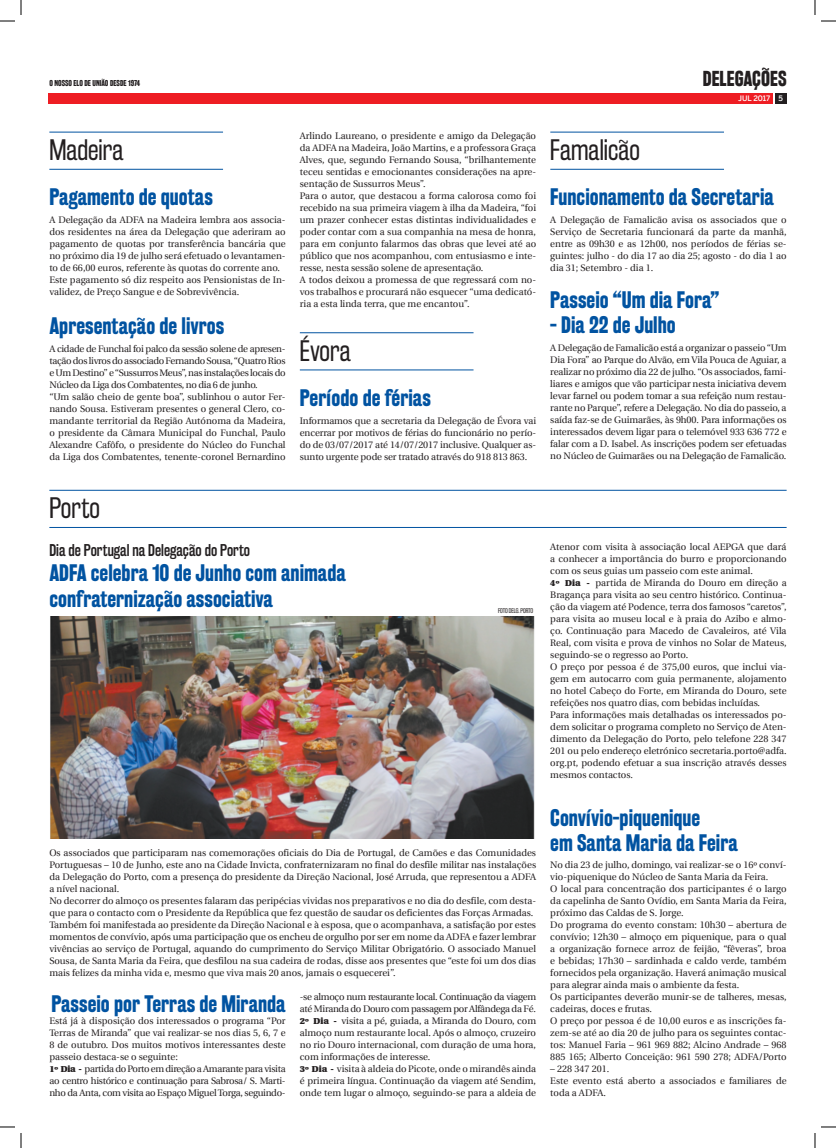
<style>
.page{position:relative;width:836px;height:1148px;background:#fff}
.page>*{position:absolute;margin:0;border:0;box-sizing:border-box;transform-origin:0 0}
.t1{font:26px "Rakesly Bk";color:#231f20}
.t2{font:700 21px/25.2px "Rakesly Rg";color:#0153a1}
.t3{font:700 19px "Rakesly Rg";letter-spacing:.005em;color:#231f20}
.t4{font:15px "Rakesly Rg";color:#231f20}
.t5{font:9.5px/12px "Utopia";color:#231f20;text-align:justify}
.t6{font:9.5px/12px "Utopia";letter-spacing:-.03em;color:#231f20}
.t7{font:700 7.5px "Rakesly Rg";color:#231f20}
.t8{font:500 7.5px "Benton Sans";color:#fff}
.N_titgrandecenttrais{font:6px "Rakesly Bk";letter-spacing:-.015em;color:#231f20}
.s1{font-weight:700}
</style>
<div class="page">
<div style="left:49px;top:93px;width:724px;height:10px;background:#ee1d23"></div>
<div style="left:775px;top:93px;width:11px;height:10px;background:#231f20"></div>
<hr style="left:49px;top:132px;width:174px;height:1px;background:#0153a1">
<hr style="left:49px;top:169px;width:174px;height:1px;background:#0153a1">
<hr style="left:300px;top:332px;width:173px;height:1px;background:#0153a1">
<hr style="left:300px;top:369px;width:173px;height:1px;background:#0153a1">
<hr style="left:550px;top:132px;width:174px;height:1px;background:#0153a1">
<hr style="left:550px;top:169px;width:174px;height:1px;background:#0153a1">
<hr style="left:49px;top:490px;width:737px;height:1px;background:#0153a1">
<hr style="left:49px;top:527px;width:737px;height:1px;background:#0153a1">
<img style="left:50px;top:616px;width:485px;height:222px">
<svg style="left:0;top:1126px;width:15px;height:1px"></svg>
<svg style="left:821px;top:1126px;width:15px;height:1px"></svg>
<svg style="left:0;top:0;width:22px;height:22px"></svg>
<svg style="left:20px;top:1133px;width:2px;height:15px"></svg>
<svg style="left:814px;top:0;width:22px;height:22px"></svg>
<svg style="left:814px;top:1133px;width:2px;height:15px"></svg>
<p class="t7" style="left:49px;top:79px;width:92px">O NOSSO ELO DE UNIÃO DESDE 1974</p>
<h3 class="t3" style="left:702px;top:67px;width:85px">DELEGAÇÕES</h3>
<p class="t1" style="left:49px;top:134px;width:76px">Madeira</p>
<p class="t2" style="left:49px;top:185px;width:165px">Pagamento de quotas</p>
<p class="t5" style="left:49px;top:214px;width:238px">A Delegação da ADFA na Madeira lembra aos associa&shy;dos residentes na área da Delegação que aderiram ao pagamento de quotas por transferência bancária que no próximo dia 19 de julho será efetuado o levantamen&shy;to de 66,00 euros, referente às quotas do corrente ano.</p>
<p class="t5" style="left:49px;top:274px;width:238px">Este pagamento só diz respeito aos Pensionistas de In&shy;validez, de Preço Sangue e de Sobrevivência.</p>
<p class="t2" style="left:49px;top:313px;width:176px">Apresentação de livros</p>
<p class="t5" style="left:49px;top:342px;width:238px">A cidade de Funchal foi palco da sessão solene de apresen&shy;tação dos livros do associado Fernando Sousa, “Quatro Rios e Um Destino” e “Sussurros Meus”, nas instalações locais do Núcleo da Liga dos Combatentes, no dia 6 de junho.</p>
<p class="t5" style="left:49px;top:390px;width:238px">“Um salão cheio de gente boa”, sublinhou o autor Fer&shy;nando Sousa. Estiveram presentes o general Clero, co&shy;mandante territorial da Região Autónoma da Madeira, o presidente da Câmara Municipal do Funchal, Paulo Alexandre Cafôfo, o presidente do Núcleo do Funchal da Liga dos Combatentes, tenente-coronel Bernardino</p>
<p class="t5" style="left:300px;top:130px;width:238px">Arlindo Laureano, o presidente e amigo da Delegação da ADFA na Madeira, João Martins, e a professora Graça Alves, que, segundo Fernando Sousa, “brilhantemente teceu sentidas e emocionantes considerações na apre&shy;sentação de Sussurros Meus”.</p>
<p class="t5" style="left:300px;top:190px;width:238px">Para o autor, que destacou a forma calorosa como foi recebido na sua primeira viagem à ilha da Madeira, “foi um prazer conhecer estas distintas individualidades e poder contar com a sua companhia na mesa de honra, para em conjunto falarmos das obras que levei até ao público que nos acompanhou, com entusiasmo e inte&shy;resse, nesta sessão solene de apresentação.</p>
<p class="t5" style="left:300px;top:274px;width:238px">A todos deixou a promessa de que regressará com no&shy;vos trabalhos e procurará não esquecer “uma dedicató&shy;ria a esta linda terra, que me encantou”.</p>
<p class="t1" style="left:300px;top:335px;width:53px">Évora</p>
<p class="t2" style="left:300px;top:385px;width:133px">Período de férias</p>
<p class="t5" style="left:300px;top:414px;width:238px">Informamos que a secretaria da Delegação de Évora vai encerrar por motivos de férias do funcionário no perío&shy;do de 03/07/2017 até 14/07/2017 inclusive. Qualquer as&shy;sunto urgente pode ser tratado através do 918 813 863.</p>
<p class="t8" style="left:738px;top:94px;width:34px">JUL 2017</p>
<p class="t8" style="left:778px;top:94px;width:6px">5</p>
<p class="t1" style="left:550px;top:134px;width:91px">Famalicão</p>
<p class="t2" style="left:550px;top:185px;width:225px">Funcionamento da Secretaria</p>
<p class="t5" style="left:550px;top:214px;width:238px">A Delegação de Famalicão avisa os associados que o Serviço de Secretaria funcionará da parte da manhã, entre as 09h30 e as 12h00, nos períodos de férias se&shy;guintes: julho - do dia 17 ao dia 25; agosto - do dia 1 ao dia 31; Setembro - dia 1.</p>
<p class="t2" style="left:550px;top:287px;width:170px">Passeio “Um dia Fora”</p>
<p class="t2" style="left:550px;top:313px;width:127px">- Dia 22 de Julho</p>
<p class="t5" style="left:550px;top:342px;width:238px">A Delegação de Famalicão está a organizar o passeio “Um Dia Fora” ao Parque do Alvão, em Vila Pouca de Aguiar, a realizar no próximo dia 22 de julho. “Os associados, fami&shy;liares e amigos que vão participar nesta iniciativa devem levar farnel ou podem tomar a sua refeição num restau&shy;rante no Parque”, refere a Delegação. No dia do passeio, a saída faz-se de Guimarães, às 9h00. Para informações os interessados devem ligar para o telemóvel 933 636 772 e falar com a D. Isabel. As inscrições podem ser efetuadas no Núcleo de Guimarães ou na Delegação de Famalicão.</p>
<p class="t1" style="left:49px;top:492px;width:52px">Porto</p>
<p class="t4" style="left:49px;top:541px;width:202px">Dia de Portugal na Delegação do Porto</p>
<p class="t2" style="left:49px;top:560px;width:298px">ADFA celebra 10 de Junho com animada confraternização associativa</p>
<p class="N_titgrandecenttrais" style="left:498px;top:607px;width:37px">FOTO DELG. PORTO</p>
<p class="t5" style="left:49px;top:846px;width:488px">Os associados que participaram nas comemorações oficiais do Dia de Portugal, de Camões e das Comunidades Portuguesas – 10 de Junho, este ano na Cidade Invicta, confraternizaram no final do desfile militar nas instalações da Delegação do Porto, com a presença do presidente da Direção Nacional, José Arruda, que representou a ADFA a nível nacional.</p>
<p class="t5" style="left:49px;top:894px;width:488px">No decorrer do almoço os presentes falaram das peripécias vividas nos preparativos e no dia do desfile, com desta&shy;que para o contacto com o Presidente da República que fez questão de saudar os deficientes das Forças Armadas.</p>
<p class="t5" style="left:49px;top:918px;width:488px">Também foi manifestada ao presidente da Direção Nacional e à esposa, que o acompanhava, a satisfação por estes momentos de convívio, após uma participação que os encheu de orgulho por ser em nome da ADFA e fazer lembrar vivências ao serviço de Portugal, aquando do cumprimento do Serviço Militar Obrigatório. O associado Manuel Sousa, de Santa Maria da Feira, que desfilou na sua cadeira de rodas, disse aos presentes que “este foi um dos dias mais felizes da minha vida e, mesmo que viva mais 20 anos, jamais o esquecerei”.</p>
<p class="t2" style="left:51px;top:991px;width:236px">Passeio por Terras de Miranda</p>
<p class="t5" style="left:49px;top:1014px;width:238px">Está já à disposição dos interessados o programa “Por Terras de Miranda” que vai realizar-se nos dias 5, 6, 7 e 8 de outubro. Dos muitos motivos interessantes deste passeio destaca-se o seguinte:</p>
<p class="t5" style="left:49px;top:1062px;width:238px"><span class="s1">1º Dia -</span> partida do Porto em direção a Amarante para visita ao centro histórico e continuação para Sabrosa/ S. Marti&shy;nho da Anta, com visita ao Espaço Miguel Torga, seguindo-</p>
<p class="t6" style="left:300px;top:990px;width:238px">-se almoço num restaurante local. Continuação da viagem até Miranda do Douro com passagem por Alfândega da Fé.</p>
<p class="t5" style="left:300px;top:1014px;width:238px"><span class="s1">2º Dia -</span> visita a pé, guiada, a Miranda do Douro, com almoço num restaurante local. Após o almoço, cruzeiro no rio Douro internacional, com duração de uma hora, com informações de interesse.</p>
<p class="t5" style="left:300px;top:1062px;width:238px"><span class="s1">3º Dia -</span> visita à aldeia do Picote, onde o mirandês ainda é primeira língua. Continuação da viagem até Sendim, onde tem lugar o almoço, seguindo-se para a aldeia de</p>
<p class="t5" style="left:550px;top:541px;width:238px">Atenor com visita à associação local AEPGA que dará a conhecer a importância do burro e proporcionando com os seus guias um passeio com este animal.</p>
<p class="t5" style="left:550px;top:577px;width:238px"><span class="s1">4º Dia -</span> partida de Miranda do Douro em direção a Bragança para visita ao seu centro histórico. Continua&shy;ção da viagem até Podence, terra dos famosos “caretos”, para visita ao museu local e à praia do Azibo e almo&shy;ço. Continuação para Macedo de Cavaleiros, até Vila Real, com visita e prova de vinhos no Solar de Mateus, seguindo-se o regresso ao Porto.</p>
<p class="t5" style="left:550px;top:661px;width:238px">O preço por pessoa é de 375,00 euros, que inclui via&shy;gem em autocarro com guia permanente, alojamento no hotel Cabeço do Forte, em Miranda do Douro, sete refeições nos quatro dias, com bebidas incluídas.</p>
<p class="t5" style="left:550px;top:709px;width:238px">Para informações mais detalhadas os interessados po&shy;dem solicitar o programa completo no Serviço de Aten&shy;dimento da Delegação do Porto, pelo telefone 228 347<br>201 ou pelo endereço eletrónico secretaria.porto@adfa. org.pt, podendo efetuar a sua inscrição através desses mesmos contactos.</p>
<p class="t2" style="left:550px;top:806px;width:189px;line-height:24.1px">Convívio-piquenique<br>em Santa Maria da Feira</p>
<p class="t5" style="left:550px;top:859px;width:238px">No dia 23 de julho, domingo, vai realizar-se o 16º conví&shy;vio-piquenique do Núcleo de Santa Maria da Feira.</p>
<p class="t5" style="left:550px;top:883px;width:238px">O local para concentração dos participantes é o largo da capelinha de Santo Ovídio, em Santa Maria da Feira, próximo das Caldas de S. Jorge.</p>
<p class="t5" style="left:550px;top:919px;width:238px">Do programa do evento constam: 10h30 – abertura de convívio; 12h30 – almoço em piquenique, para o qual a organização fornece arroz de feijão, “fêveras”, broa e bebidas; 17h30 – sardinhada e caldo verde, também fornecidos pela organização. Haverá animação musical para alegrar ainda mais o ambiente da festa.</p>
<p class="t5" style="left:550px;top:991px;width:238px">Os participantes deverão munir-se de talheres, mesas, cadeiras, doces e frutas.</p>
<p class="t5" style="left:550px;top:1015px;width:238px">O preço por pessoa é de 10,00 euros e as inscrições fa&shy;zem-se até ao dia 20 de julho para os seguintes contac&shy;tos: Manuel Faria – 961 969 882; Alcino Andrade – 968<br>885 165; Alberto Conceição: 961 590 278; ADFA/Porto</p>
<p class="t5" style="left:550px;top:1063px;width:60px">– 228 347 201.</p>
<p class="t5" style="left:550px;top:1075px;width:238px">Este evento está aberto a associados e familiares de toda a ADFA.</p>
</div>
